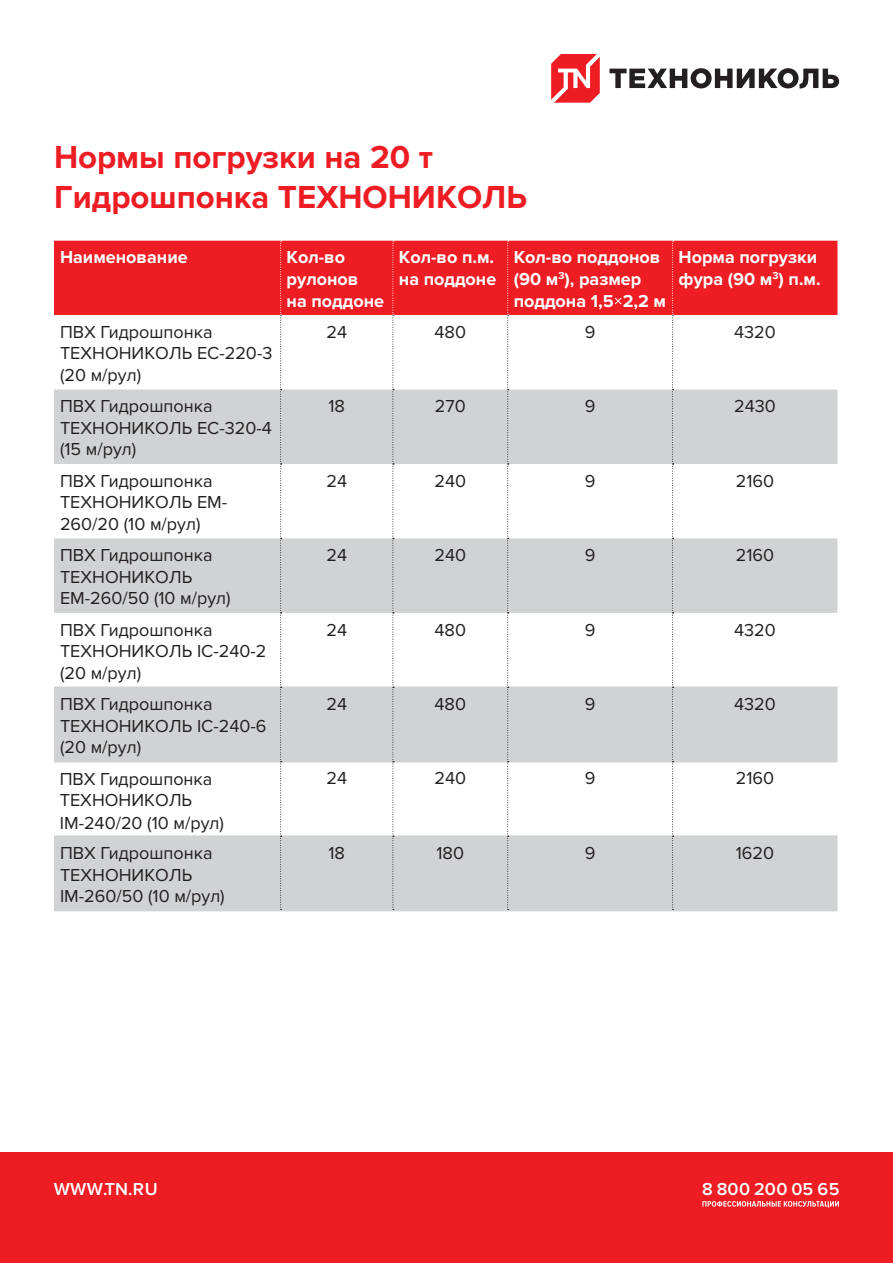
<style>
.page{position:relative;width:893px;height:1263px;background:#fff}
.page>*{position:absolute;margin:0;border:0;box-sizing:border-box;transform-origin:0 0}
.t1{font:700 33px/39.6px "Proxima Nova";color:#ee1d23}
.таблица{font:18px/21.6px "Proxima Nova";color:#231f20}
.t2{font:700 18px/21.6px "Proxima Nova";color:#fff}
.t3{font:600 18px "Proxima Nova";letter-spacing:.01em;color:#fff}
.s1{font-weight:400}
</style>
<div class="page">
<svg style="left:551px;top:54px;width:49px;height:49px"></svg>
<svg style="left:609px;top:68px;width:230px;height:21px"></svg>
<div style="left:0;top:1152px;width:893px;height:111px;background:#ee1d23"></div>
<svg style="left:702px;top:1201px;width:137px;height:6px"></svg>
<div style="left:54px;top:241px;width:783px;height:74px;background:#ee1d23"></div>
<svg style="left:54px;top:390px;width:783px;height:520px;fill:#d1d2d4"></svg>
<hr style="left:54px;top:686px;width:226px;height:2px;background:#d1d2d4">
<hr style="left:281px;top:686px;width:112px;height:2px;background:#d1d2d4">
<hr style="left:393px;top:686px;width:114px;height:2px;background:#d1d2d4">
<hr style="left:508px;top:686px;width:164px;height:2px;background:#d1d2d4">
<hr style="left:673px;top:686px;width:164px;height:2px;background:#d1d2d4">
<hr style="left:54px;top:761px;width:226px;height:1px;background:#d1d2d4">
<hr style="left:281px;top:761px;width:112px;height:1px;background:#d1d2d4">
<hr style="left:393px;top:761px;width:114px;height:1px;background:#d1d2d4">
<hr style="left:508px;top:761px;width:164px;height:1px;background:#d1d2d4">
<hr style="left:673px;top:761px;width:164px;height:1px;background:#d1d2d4">
<hr style="left:54px;top:835px;width:226px;height:2px;background:#d1d2d4">
<hr style="left:281px;top:835px;width:112px;height:2px;background:#d1d2d4">
<hr style="left:393px;top:835px;width:114px;height:2px;background:#d1d2d4">
<hr style="left:508px;top:835px;width:164px;height:2px;background:#d1d2d4">
<hr style="left:673px;top:835px;width:164px;height:2px;background:#d1d2d4">
<hr style="left:54px;top:910px;width:227px;height:1px;background:#d1d2d4">
<hr style="left:281px;top:910px;width:112px;height:1px;background:#d1d2d4">
<hr style="left:393px;top:910px;width:115px;height:1px;background:#d1d2d4">
<hr style="left:508px;top:910px;width:165px;height:1px;background:#d1d2d4">
<hr style="left:673px;top:910px;width:164px;height:1px;background:#d1d2d4">
<svg style="left:280px;top:241px;width:2px;height:669px"></svg>
<svg style="left:393px;top:241px;width:1px;height:669px"></svg>
<svg style="left:507px;top:241px;width:2px;height:669px"></svg>
<svg style="left:672px;top:241px;width:2px;height:669px"></svg>
<p class="t1" style="left:54px;top:138px;width:474px">Нормы погрузки на 20 т<br>Гидрошпонка ТЕХНОНИКОЛЬ</p>
<p class="t2" style="left:60px;top:247px;width:129px">Наименование</p>
<p class="t2" style="left:287px;top:247px;width:99px">Кол-во рулонов<br>на поддоне</p>
<p class="t2" style="left:399px;top:247px;width:99px">Кол-во п.м. на поддоне</p>
<p class="t2" style="left:514px;top:247px;width:154px">Кол-во поддонов (90 м<sup>3</sup>), размер поддона 1,5<span class="s1">×</span>2,2 м</p>
<p class="t2" style="left:679px;top:247px;width:144px">Норма погрузки фура (90 м<sup>3</sup>) п.м.</p>
<p class="таблица" style="left:60px;top:321px;width:214px">ПВХ Гидрошпонка<br>ТЕХНОНИКОЛЬ EC-220-3 (20 м/рул)</p>
<p class="таблица" style="left:326px;top:321px;width:22px">24</p>
<p class="таблица" style="left:435px;top:321px;width:33px">480</p>
<p class="таблица" style="left:585px;top:321px;width:12px">9</p>
<p class="таблица" style="left:734px;top:321px;width:43px">4320</p>
<p class="таблица" style="left:60px;top:396px;width:213px">ПВХ Гидрошпонка<br>ТЕХНОНИКОЛЬ EC-320-4 (15 м/рул)</p>
<p class="таблица" style="left:328px;top:396px;width:18px">18</p>
<p class="таблица" style="left:435px;top:396px;width:32px">270</p>
<p class="таблица" style="left:585px;top:396px;width:12px">9</p>
<p class="таблица" style="left:734px;top:396px;width:43px">2430</p>
<p class="таблица" style="left:60px;top:470px;width:169px">ПВХ Гидрошпонка<br>ТЕХНОНИКОЛЬ EM-<br>260/20 (10 м/рул)</p>
<p class="таблица" style="left:326px;top:470px;width:22px">24</p>
<p class="таблица" style="left:434px;top:470px;width:33px">240</p>
<p class="таблица" style="left:585px;top:470px;width:12px">9</p>
<p class="таблица" style="left:736px;top:470px;width:40px">2160</p>
<p class="таблица" style="left:60px;top:545px;width:172px">ПВХ Гидрошпонка<br>ТЕХНОНИКОЛЬ<br>EM-260/50 (10 м/рул)</p>
<p class="таблица" style="left:326px;top:545px;width:22px">24</p>
<p class="таблица" style="left:434px;top:545px;width:33px">240</p>
<p class="таблица" style="left:585px;top:545px;width:12px">9</p>
<p class="таблица" style="left:736px;top:545px;width:40px">2160</p>
<p class="таблица" style="left:60px;top:619px;width:208px">ПВХ Гидрошпонка<br>ТЕХНОНИКОЛЬ IC-240-2 (20 м/рул)</p>
<p class="таблица" style="left:326px;top:619px;width:22px">24</p>
<p class="таблица" style="left:435px;top:619px;width:33px">480</p>
<p class="таблица" style="left:585px;top:619px;width:12px">9</p>
<p class="таблица" style="left:734px;top:619px;width:43px">4320</p>
<p class="таблица" style="left:60px;top:693px;width:208px">ПВХ Гидрошпонка<br>ТЕХНОНИКОЛЬ IC-240-6 (20 м/рул)</p>
<p class="таблица" style="left:326px;top:693px;width:22px">24</p>
<p class="таблица" style="left:435px;top:693px;width:33px">480</p>
<p class="таблица" style="left:585px;top:693px;width:12px">9</p>
<p class="таблица" style="left:734px;top:693px;width:43px">4320</p>
<p class="таблица" style="left:60px;top:768px;width:166px;line-height:22.2px">ПВХ Гидрошпонка<br>ТЕХНОНИКОЛЬ<br>IM-240/20 (10 м/рул)</p>
<p class="таблица" style="left:326px;top:768px;width:22px">24</p>
<p class="таблица" style="left:434px;top:768px;width:33px">240</p>
<p class="таблица" style="left:585px;top:768px;width:12px">9</p>
<p class="таблица" style="left:736px;top:768px;width:40px">2160</p>
<p class="таблица" style="left:60px;top:842px;width:166px">ПВХ Гидрошпонка<br>ТЕХНОНИКОЛЬ<br>IM-260/50 (10 м/рул)</p>
<p class="таблица" style="left:328px;top:842px;width:18px">18</p>
<p class="таблица" style="left:436px;top:842px;width:29px">180</p>
<p class="таблица" style="left:585px;top:842px;width:12px">9</p>
<p class="таблица" style="left:736px;top:842px;width:40px">1620</p>
<p class="t3" style="left:54px;top:1179px;width:105px">WWW.TN.RU</p>
<p class="t3" style="left:702px;top:1179px;width:139px">8 800 200 05 65</p>
</div>
